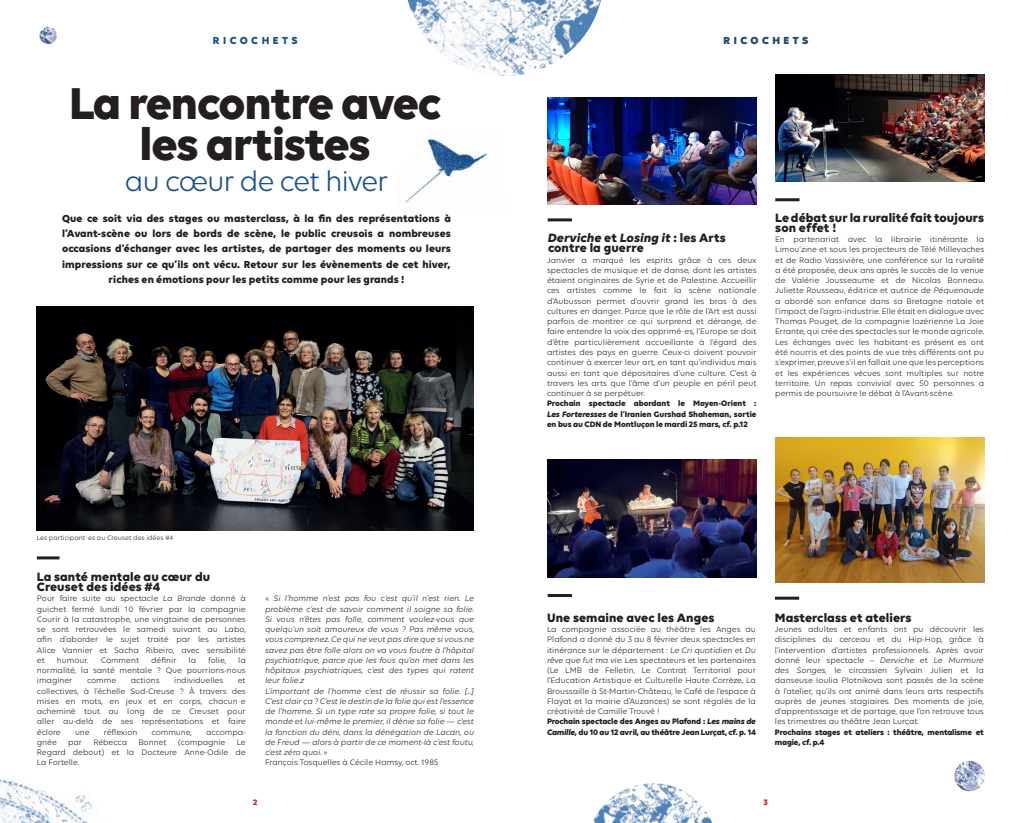
<style>
.page{position:relative;width:1021px;height:823px;background:#fff}
.page>*{position:absolute;margin:0;border:0;box-sizing:border-box;transform-origin:0 0}
.t1{font:700 48px/41px "Volte";letter-spacing:-.025em;color:#231f20;text-align:center}
.t2{font:30px "Volte";letter-spacing:-.04em;color:#174f8c}
.t3{font:700 13px/10.2px "Volte";letter-spacing:.005em;color:#231f20}
.t4{font:700 11px/15.4px "Volte";letter-spacing:.005em;color:#231f20;text-align:center}
.t5{font:700 11px "Volte";letter-spacing:.32em;color:#174f8c}
.t6{font:8.5px/10.2px "Volte";letter-spacing:-.005em;color:#231f20;text-align:justify}
.t7{font:italic 8.5px/10.2px "Volte";letter-spacing:-.005em;color:#231f20;text-align:justify}
.t8{font:700 8.5px/10.2px "Volte";letter-spacing:-.02em;color:#231f20}
.t9{font:700 8.5px "Volte";color:#be202a}
.t10{font:7px "Volte";letter-spacing:-.005em;color:#231f20}
.s1{font-style:italic}
.s2{font-style:normal}
</style>
<div class="page">
<img style="left:405px;top:139px;width:82px;height:64px">
<img style="left:37px;top:306px;width:437px;height:224px">
<hr style="left:37px;top:556px;width:22px;height:3px;background:#231f20">
<img style="left:547px;top:459px;width:209px;height:118px">
<img style="left:775px;top:75px;width:209px;height:106px">
<img style="left:775px;top:437px;width:209px;height:145px">
<img style="left:547px;top:97px;width:209px;height:107px">
<hr style="left:775px;top:596px;width:24px;height:3px;background:#231f20">
<hr style="left:547px;top:593px;width:25px;height:3px;background:#231f20">
<hr style="left:775px;top:198px;width:24px;height:3px;background:#231f20">
<hr style="left:547px;top:218px;width:25px;height:3px;background:#231f20">
<img style="left:408px;top:0;width:193px;height:76px">
<img style="left:593px;top:783px;width:119px;height:39px">
<img style="left:0;top:779px;width:92px;height:43px">
<img style="left:39px;top:27px;width:18px;height:17px">
<img style="left:954px;top:760px;width:31px;height:31px">
<p class="t5" style="left:213px;top:33px;width:86px">RICOCHETS</p>
<p class="t1" style="left:69px;top:81px;width:373px">La rencontre avec les artistes</p>
<p class="t2" style="left:125px;top:164px;width:265px">au cœur de cet hiver</p>
<p class="t4" style="left:62px;top:210px;width:390px">Que ce soit via des stages ou masterclass, à la fin des représentations à l’Avant-scène ou lors de bords de scène, le public creusois a nombreuses occasions d’échanger avec les artistes, de partager des moments ou leurs impressions sur ce qu’ils ont vécu. Retour sur les évènements de cet hiver, riches en émotions pour les petits comme pour les grands !</p>
<p class="t10" style="left:37px;top:533px;width:138px">Les participant·es au Creuset des idées #4</p>
<p class="t3" style="left:37px;top:570px;width:175px">La santé mentale au cœur du<br>Creuset des idées #4</p>
<p class="t6" style="left:37px;top:593px;width:210px">Pour faire suite au spectacle <span class="s1">La Brande</span> donné à guichet fermé lundi 10 février par la compagnie Courir à la catastrophe, une vingtaine de personnes se sont retrouvées le samedi suivant au Labo, afin d’aborder le sujet traité par les artistes Alice Vannier et Sacha Ribeiro, avec sensibilité et</p>
<p class="t6" style="left:57px;top:654px;width:33px">humour.</p>
<p class="t6" style="left:101px;top:654px;width:40px">Comment</p>
<p class="t6" style="left:151px;top:654px;width:27px">définir</p>
<p class="t6" style="left:188px;top:654px;width:9px">la</p>
<p class="t6" style="left:208px;top:654px;width:19px">folie,</p>
<p class="t6" style="left:37px;top:654px;width:210px;text-indent:201px">la normalité, la santé mentale ? Que pourrions-nous imaginer</p>
<p class="t6" style="left:87px;top:675px;width:31px">comme</p>
<p class="t6" style="left:131px;top:675px;width:30px">actions</p>
<p class="t6" style="left:174px;top:675px;width:51px">individuelles</p>
<p class="t6" style="left:37px;top:675px;width:210px;text-indent:201px">et collectives, à l’échelle Sud-Creuse ? À travers des mises en mots, en jeux et en corps, chacun·e acheminé tout au long de ce Creuset pour aller au-delà de ses représentations et faire éclore</p>
<p class="t6" style="left:75px;top:726px;width:16px">une</p>
<p class="t6" style="left:104px;top:726px;width:35px">réflexion</p>
<p class="t6" style="left:151px;top:726px;width:42px">commune,</p>
<p class="t6" style="left:206px;top:726px;width:41px">accompa-</p>
<p class="t6" style="left:37px;top:736px;width:22px">gnée</p>
<p class="t6" style="left:68px;top:736px;width:15px">par</p>
<p class="t6" style="left:93px;top:736px;width:35px">Rébecca</p>
<p class="t6" style="left:138px;top:736px;width:30px">Bonnet</p>
<p class="t6" style="left:178px;top:736px;width:49px">(compagnie</p>
<p class="t6" style="left:37px;top:736px;width:210px;text-indent:200px">Le Regard debout) et la Docteure Anne-Odile de La Fortelle.</p>
<p class="t7" style="left:265px;top:593px;width:210px"><span class="s2">«</span> Si l’homme n’est pas fou c’est qu’il n’est rien. Le problème c’est de savoir comment il soigne sa folie.<br>Si vous n’êtes pas folle, comment voulez-vous que quelqu’un soit amoureux de vous ? Pas même vous, vous comprenez. Ce qui ne veut pas dire que si vous ne savez pas être folle alors on va vous foutre à l’hôpital psychiatrique, parce que les fous qu’on met dans les hôpitaux psychiatriques, c’est des types qui ratent leur folie.z</p>
<p class="t7" style="left:265px;top:685px;width:210px">L’important de l’homme c’est de réussir sa folie. [...] C’est clair ça ? C’est le destin de la folie qui est l’essence de l’homme. Si un type rate sa propre folie, si tout le monde et lui-même le premier, il dénie sa folie — c’est la fonction du déni, dans la dénégation de Lacan, ou de Freud — alors à partir de ce moment-là c’est foutu, c’est zéro quoi. <span class="s2">»</span></p>
<p class="t6" style="left:265px;top:757px;width:175px">François Tosquelles à Cécile Hamsy, oct. 1985</p>
<p class="t5" style="left:723px;top:33px;width:86px">RICOCHETS</p>
<p class="t3" style="left:548px;top:232px;width:179px"><span class="s1">Derviche</span> et <span class="s1">Losing it</span> : les Arts contre la guerre</p>
<p class="t6" style="left:547px;top:254px;width:211px">Janvier a marqué les esprits grâce à ces deux spectacles de musique et de danse, dont les artistes étaient originaires de Syrie et de Palestine. Accueillir ces artistes comme le fait la scène nationale d’Aubusson permet d’ouvrir grand les bras à des cultures en danger. Parce que le rôle de l’Art est aussi parfois de montrer ce qui surprend et dérange, de faire entendre la voix des opprimé·es, l’Europe se doit d’être particulièrement accueillante à l’égard des artistes des pays en guerre. Ceux-ci doivent pouvoir continuer à exercer leur art, en tant qu’individus mais aussi en tant que dépositaires d’une culture. C’est à travers les arts que l’âme d’un peuple en péril peut continuer à se perpétuer.</p>
<p class="t8" style="left:547px;top:398px;width:211px;text-align:justify">Prochain spectacle abordant le Moyen-Orient :<br><span class="s1">Les Forteresses</span> de l’Iranien Gurshad Shaheman, sortie en bus au CDN de Montluçon le mardi 25 mars, cf. p.12</p>
<p class="t3" style="left:775px;top:212px;width:210px">Le débat sur la ruralité fait toujours son effet !</p>
<p class="t6" style="left:775px;top:234px;width:210px">En partenariat avec la librairie itinérante la Limou’zine et sous les projecteurs de Télé Millevaches et de Radio Vassivière, une conférence sur la ruralité a été proposée, deux ans après le succès de la venue de Valérie Jousseaume et de Nicolas Bonneau.<br>Juliette Rousseau, éditrice et autrice de <span class="s1">Péquenaude </span>a abordé son enfance dans sa Bretagne natale et l’impact de l’agro-industrie. Elle était en dialogue avec Thomas Pouget, de la compagnie lozérienne La Joie Errante, qui crée des spectacles sur le monde agricole.<br>Les échanges avec les habitant·es présent·es ont été nourris et des points de vue très différents ont pu s’exprimer, preuve s’il en fallait une que les perceptions et les expériences vécues sont multiples sur notre territoire. Un repas convivial avec 50 personnes a permis de poursuivre le débat à l’Avant-scène.</p>
<p class="t3" style="left:547px;top:611px;width:169px">Une semaine avec les Anges</p>
<p class="t6" style="left:547px;top:623px;width:210px">La compagnie associée au théâtre les Anges au Plafond a donné du 3 au 8 février deux spectacles en itinérance sur le département : <span class="s1">Le Cri quotidien</span> et <span class="s1">Du rêve que fut ma vie</span>. Les spectateurs et les partenaires (Le LMB de Felletin, Le Contrat Territorial pour l’Education Artistique et Culturelle Haute Corrèze, La Broussaille à St-Martin-Château, le Café de l’espace à Flayat et la mairie d’Auzances) se sont régalés de la créativité de Camille Trouvé !</p>
<p class="t8" style="left:547px;top:715px;width:210px">Prochain spectacle des Anges au Plafond : <span class="s1">Les mains de<br>Camille,</span> du 10 au 12 avril, au théâtre Jean Lurçat, cf. p. 14</p>
<p class="t3" style="left:775px;top:611px;width:138px">Masterclass et ateliers</p>
<p class="t6" style="left:775px;top:623px;width:210px">Jeunes adultes et enfants ont pu découvrir les disciplines du cerceau et du Hip-Hop, grâce à l’intervention d’artistes professionnels. Après avoir donné leur spectacle – <span class="s1">Derviche</span> et <span class="s1">Le Murmure des Songes</span>, le circassien Sylvain Julien et la danseuse Ioulia Plotnikova sont passés de la scène à l’atelier, qu’ils ont animé dans leurs arts respectifs auprès de jeunes stagiaires. Des moments de joie, d’apprentissage et de partage, que l’on retrouve tous les trimestres au théâtre Jean Lurçat.</p>
<p class="t8" style="left:775px;top:726px;width:210px">Prochains stages et ateliers : théâtre, mentalisme et magie, cf. p.4</p>
<p class="t9" style="left:253px;top:796px;width:6px">2</p>
<p class="t9" style="left:763px;top:796px;width:6px">3</p>
</div>
